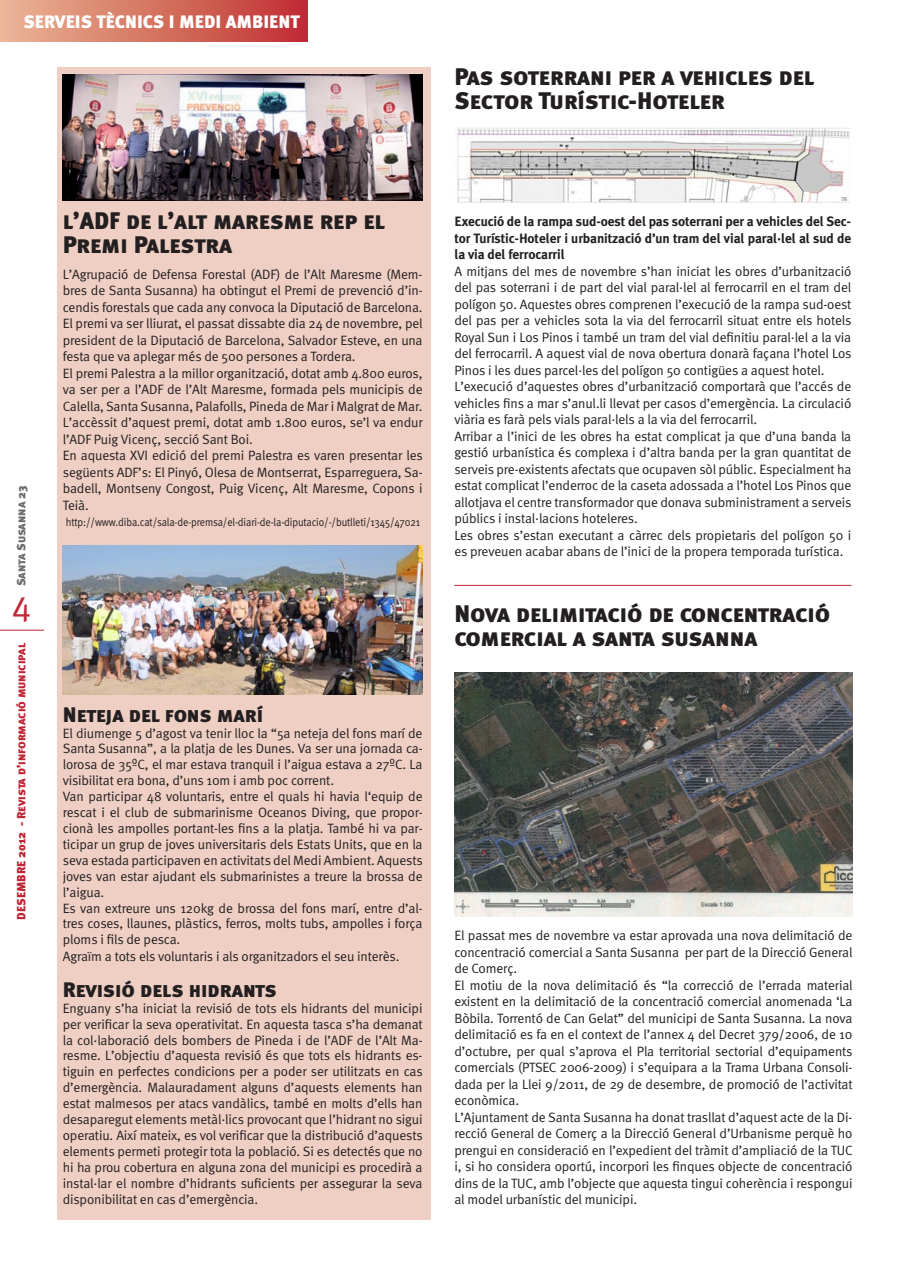
<style>
.page{position:relative;width:898px;height:1263px;background:#fff}
.page>*{position:absolute;margin:0;border:0;box-sizing:border-box;transform-origin:0 0}
.t1{font:36px "Meta Plus Normal Caps";color:#c02636}
.t2{font:24px/24px "Meta Black Caps";letter-spacing:-.005em;color:#231f20}
.t3{font:21px "Meta Black Caps";color:#231f20}
.t4{font:18px "Meta Black Caps";color:#fff}
.t5{font:13.5px/16.5px "Meta Normal";letter-spacing:-.01em;color:#231f20}
.t6{font:700 13.5px/16.5px "Meta Plus";letter-spacing:-.01em;color:#231f20;text-align:justify}
.t7{font:12px "Meta Black Caps";color:#c02636}
.t8{font:12px "Meta Black Caps";letter-spacing:-.015em;color:#6c6d70}
.t9{font:11.4px "Meta Normal";letter-spacing:-.01em;color:#231f20;scale:.9 1}
</style>
<div class="page">
<div style="left:58px;top:67px;width:373px;height:1152px;background:#efcfc3"></div>
<div style="left:0;top:0;width:308px;height:41px;background:linear-gradient(to right,#ebb895,#bf2e30)"></div>
<hr style="left:0;top:630px;width:44px;height:1px;background:#c02636">
<img style="left:457px;top:128px;width:392px;height:74px">
<img style="left:454px;top:672px;width:398px;height:244px">
<img style="left:63px;top:74px;width:359px;height:127px">
<img style="left:63px;top:545px;width:359px;height:149px">
<hr style="left:454px;top:585px;width:397px;height:1px;background:#c02636">
<h3 class="t4" style="left:23px;top:10px;width:278px">SERVEIS TÈCNICS I MEDI AMBIENT</h3>
<h2 class="t2" style="left:454px;top:65px;width:361px">Pas soterrani per a vehicles del<br>Sector Turístic-Hoteler</h2>
<p class="t8" style="left:14px;top:586px;width:102px;rotate:-90deg">Santa Susanna 23</p>
<h1 class="t1" style="left:12px;top:587px;width:21px">4</h1>
<p class="t7" style="left:14px;top:919px;width:278px;rotate:-90deg">DESEMBRE 2012 - Revista d’informació municipal</p>
<h2 class="t2" style="left:63px;top:208px;width:324px">l’ADF de l’alt maresme rep el<br>Premi Palestra</h2>
<p class="t5" style="left:63px;top:266px;width:361px">L’Agrupació de Defensa Forestal (ADF) de l’Alt Maresme (Mem&shy;bres de Santa Susanna) ha obtingut el Premi de prevenció d’in&shy;cendis forestals que cada any convoca la Diputació de Barcelona.<br>El premi va ser lliurat, el passat dissabte dia 24 de novembre, pel president de la Diputació de Barcelona, Salvador Esteve, en una festa que va aplegar més de 500 persones a Tordera.<br>El premi Palestra a la millor organització, dotat amb 4.800 euros, va ser per a l’ADF de l’Alt Maresme, formada pels municipis de Calella, Santa Susanna, Palafolls, Pineda de Mar i Malgrat de Mar.<br>L’accèssit d’aquest premi, dotat amb 1.800 euros, se’l va endur l’ADF Puig Vicenç, secció Sant Boi.<br>En aquesta XVI edició del premi Palestra es varen presentar les següents ADF’s: El Pinyó, Olesa de Montserrat, Esparreguera, Sa&shy;badell, Montseny Congost, Puig Vicenç, Alt Maresme, Copons i Teià.</p>
<p class="t9" style="left:66px;top:516px;width:395px">http://www.diba.cat/sala-de-premsa/el-diari-de-la-diputacio/-/butlleti/1345/47021</p>
<h3 class="t3" style="left:63px;top:701px;width:202px">Neteja del fons marí</h3>
<p class="t5" style="left:63px;top:724px;width:361px;line-height:15.9px">El diumenge 5 d’agost va tenir lloc la “5a neteja del fons marí de Santa Susanna”, a la platja de les Dunes. Va ser una jornada ca&shy;lorosa de 35ºC, el mar estava tranquil i l’aigua estava a 27ºC. La visibilitat era bona, d’uns 10m i amb poc corrent.<br>Van participar 48 voluntaris, entre el quals hi havia l‘equip de rescat i el club de submarinisme Oceanos Diving, que propor&shy;cionà les ampolles portant-les fins a la platja. També hi va par&shy;ticipar un grup de joves universitaris dels Estats Units, que en la seva estada participaven en activitats del Medi Ambient. Aquests joves van estar ajudant els submarinistes a treure la brossa de l’aigua.<br>Es van extreure uns 120kg de brossa del fons marí, entre d’al&shy;tres coses, llaunes, plàstics, ferros, molts tubs, ampolles i força ploms i fils de pesca.<br>Agraïm a tots els voluntaris i als organitzadors el seu interès.</p>
<h3 class="t3" style="left:63px;top:976px;width:215px">Revisió dels hidrants</h3>
<p class="t5" style="left:63px;top:1000px;width:361px;line-height:15.9px;text-align:justify">Enguany s’ha iniciat la revisió de tots els hidrants del municipi per verificar la seva operativitat. En aquesta tasca s’ha demanat la col·laboració dels bombers de Pineda i de l’ADF de l’Alt Ma&shy;resme. L’objectiu d’aquesta revisió és que tots els hidrants es&shy;tiguin en perfectes condicions per a poder ser utilitzats en cas d’emergència. Malauradament alguns d’aquests elements han estat malmesos per atacs vandàlics, també en molts d’ells han desaparegut elements metàl·lics provocant que l’hidrant no sigui operatiu. Així mateix, es vol verificar que la distribució d’aquests elements permeti protegir tota la població. Si es detectés que no hi ha prou cobertura en alguna zona del municipi es procedirà a instal·lar el nombre d’hidrants suficients per assegurar la seva disponibilitat en cas d’emergència.</p>
<p class="t6" style="left:454px;top:213px;width:398px">Execució de la rampa sud-oest del pas soterrani per a vehicles del Sec&shy;tor Turístic-Hoteler i urbanització d’un tram del vial paral·lel al sud de la via del ferrocarril</p>
<p class="t5" style="left:454px;top:263px;width:398px">A mitjans del mes de novembre s’han iniciat les obres d’urbanització del pas soterrani i de part del vial paral·lel al ferrocarril en el tram del polígon 50. Aquestes obres comprenen l’execució de la rampa sud-oest del pas per a vehicles sota la via del ferrocarril situat entre els hotels Royal Sun i Los Pinos i també un tram del vial definitiu paral·lel a la via del ferrocarril. A aquest vial de nova obertura donarà façana l’hotel Los Pinos i les dues parcel·les del polígon 50 contigües a aquest hotel.<br>L’execució d’aquestes obres d’urbanització comportarà que l’accés de vehicles fins a mar s’anul.li llevat per casos d’emergència. La circulació viària es farà pels vials paral·lels a la via del ferrocarril.<br>Arribar a l’inici de les obres ha estat complicat ja que d’una banda la gestió urbanística és complexa i d’altra banda per la gran quantitat de serveis pre-existents afectats que ocupaven sòl públic. Especialment ha estat complicat l’enderroc de la caseta adossada a l’hotel Los Pinos que allotjava el centre transformador que donava subministrament a serveis públics i instal·lacions hoteleres.<br>Les obres s’estan executant a càrrec dels propietaris del polígon 50 i es preveuen acabar abans de l’inici de la propera temporada turística.</p>
<h2 class="t2" style="left:454px;top:602px;width:377px">Nova delimitació de concentració comercial a santa susanna</h2>
<p class="t5" style="left:454px;top:927px;width:400px">El passat mes de novembre va estar aprovada una nova delimitació de concentració comercial a Santa Susanna per part de la Direcció General de Comerç.<br>El motiu de la nova delimitació és “la correcció de l’errada material existent en la delimitació de la concentració comercial anomenada ‘La Bòbila. Torrentó de Can Gelat” del municipi de Santa Susanna. La nova delimitació es fa en el context de l’annex 4 del Decret 379/2006, de 10 d’octubre, per qual s’aprova el Pla territorial sectorial d’equipaments comercials (PTSEC 2006-2009) i s’equipara a la Trama Urbana Consoli&shy;dada per la Llei 9/2011, de 29 de desembre, de promoció de l’activitat econòmica.<br>L’Ajuntament de Santa Susanna ha donat trasllat d’aquest acte de la Di&shy;recció General de Comerç a la Direcció General d’Urbanisme perquè ho prengui en consideració en l’expedient del tràmit d’ampliació de la TUC i, si ho considera oportú, incorpori les finques objecte de concentració dins de la TUC, amb l’objecte que aquesta tingui coherència i respongui al model urbanístic del municipi.</p>
</div>
